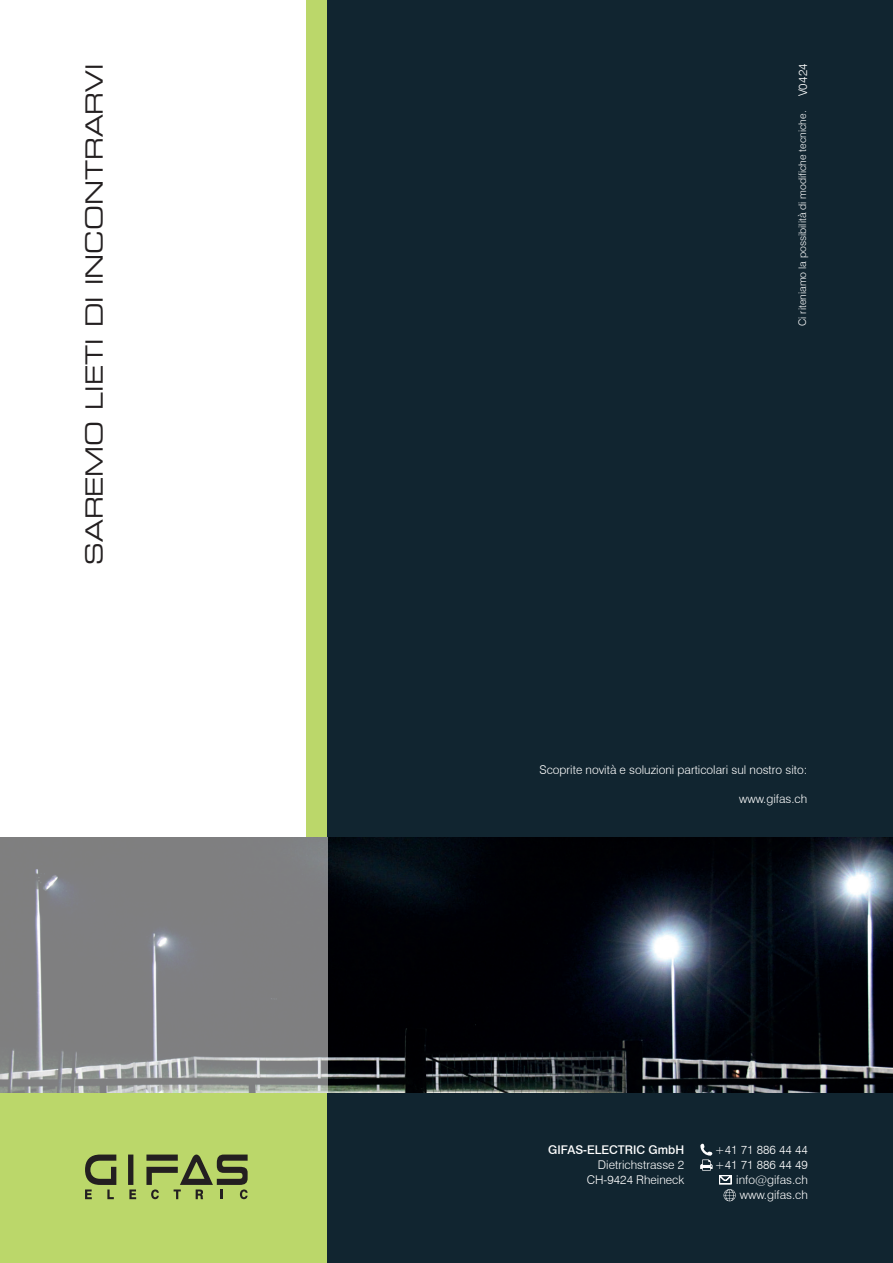
<style>
.page{position:relative;width:893px;height:1263px;background:#fff}
.page>*{position:absolute;margin:0;border:0;box-sizing:border-box;transform-origin:0 0}
.t1{font:expanded 23.55px "Square 721 BT";color:#231f20}
.t2{font:300 12px/15px "Swiss 721 BT";color:#fff;text-align:right}
.t3{font:500 12px "Swiss 721 BT";color:#fff}
.t4{font:300 10.5px "Swiss 721 BT";color:#fff}
</style>
<div class="page">
<div style="left:306px;top:0;width:26px;height:838px;background:#bbd76a"></div>
<div style="left:0;top:1093px;width:332px;height:170px;background:#bbd76a"></div>
<div style="left:327px;top:0;width:566px;height:1263px;background:#112530"></div>
<div style="left:128px;top:1154px;width:5px;height:31px;background:#231f20"></div>
<svg style="left:85px;top:1154px;width:31px;height:45px"></svg>
<svg style="left:129px;top:1189px;width:7px;height:10px"></svg>
<svg style="left:146px;top:1154px;width:102px;height:45px"></svg>
<svg style="left:700px;top:1144px;width:13px;height:27px"></svg>
<svg style="left:719px;top:1175px;width:17px;height:26px"></svg>
<img style="left:327px;top:838px;width:566px;height:255px">
<svg style="left:0;top:838px;width:327px;height:255px;background:#848586"></svg>
<h1 class="t1" style="left:80px;top:564px;width:502px;rotate:-90deg">SAREMO LIETI DI INCONTRARVI</h1>
<p class="t2" style="left:795px;top:96px;width:34px;rotate:-90deg">V0424</p>
<p class="t4" style="left:796px;top:326px;width:217px;rotate:-90deg">Ci riteniamo la possibilità di modifiche tecniche.</p>
<p class="t2" style="left:539px;top:762px;width:269px">Scoprite novità e soluzioni particolari sul nostro sito:</p>
<p class="t2" style="left:739px;top:791px;width:70px">www.gifas.ch</p>
<p class="t3" style="left:548px;top:1142px;width:137px">GIFAS-ELECTRIC GmbH</p>
<p class="t2" style="left:587px;top:1157px;width:99px">Dietrichstrasse 2<br>CH-9424 Rheineck</p>
<p class="t2" style="left:715px;top:1142px;width:95px">+41 71 886 44 44 +41 71 886 44 49 info@gifas.ch www.gifas.ch</p>
</div>
